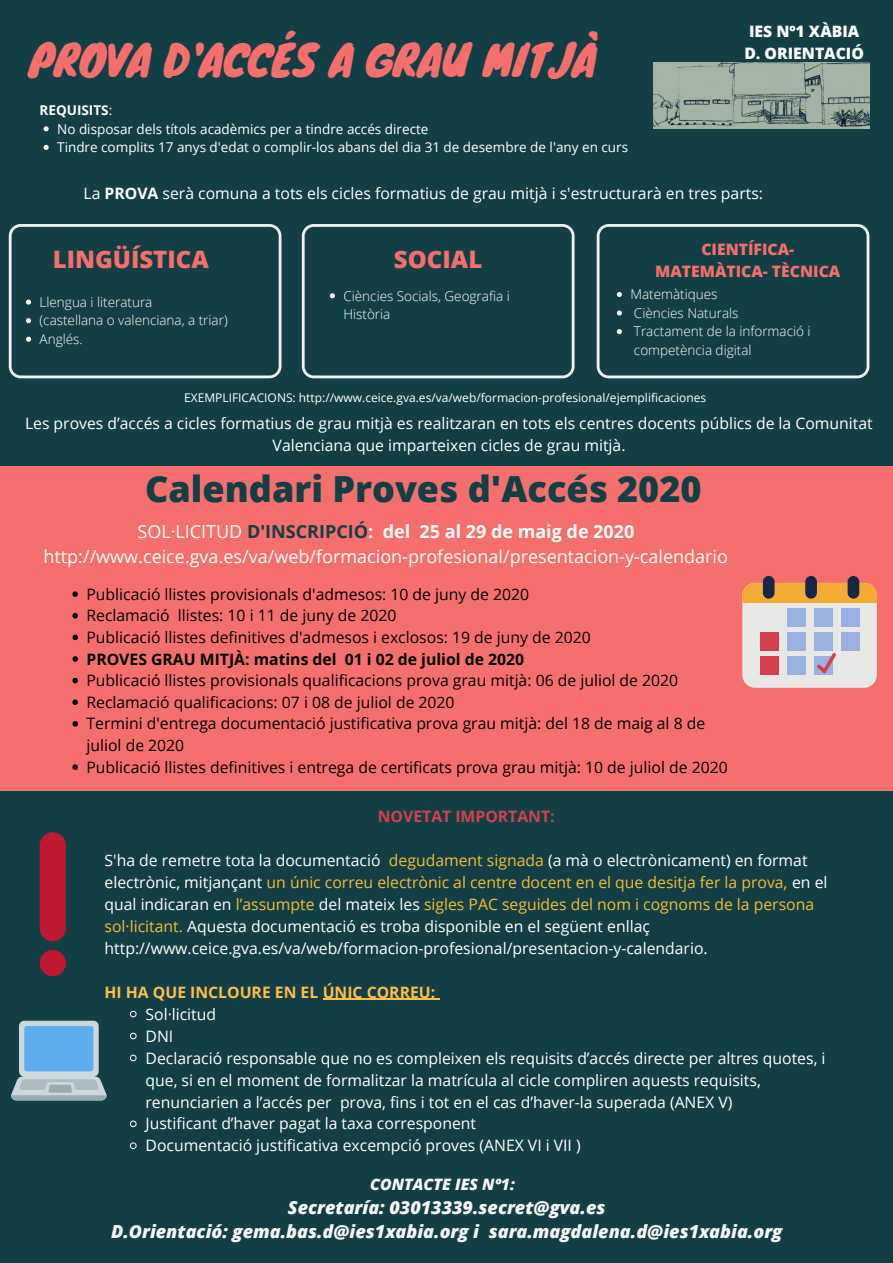
<style>
.page{position:relative;width:893px;height:1263px;background:#123f45}
.page>*{position:absolute;margin:0;border:0;box-sizing:border-box;transform-origin:0 0}
.t1{font:42px "Knewave";color:#f56f6c}
.t2{font:800 36px "Open Sans";color:#123f45}
.t3{font:800 24px "Open Sans";color:#f56f6c}
.t4{font:18px/24.8px "Open Sans";color:#fff;text-align:center}
.t5{font:italic 800 18px/24.8px "Open Sans";color:#f9f9f9;text-align:center}
.t6{font:15.75px/22px "Open Sans";color:#fff}
.t7{font:15.75px/21.6px "Open Sans";color:#000}
.t8{font:700 15.75px "Open Sans";color:#000}
.t9{font:700 15.75px "Open Sans";color:#ffbd4a}
.t10{font:800 15.75px/22px "Open Sans";color:#f56f6c;text-align:center}
.t11{font:800 15.75px/22px "Open Sans";color:#fff}
.t12{font:700 15.75px "Open Sans";color:#d54050}
.t13{font:italic 800 15.75px "Open Sans";color:#f9f9f9}
.t14{font:300 13.5px/18.6px "Open Sans";color:#fff}
.t15{font:13.5px/18.6px "Open Sans";color:#fff}
.t16{font:700 13.5px "Open Sans";color:#fff}
.t17{font:12px "Open Sans";color:#fff}
.s1{font-weight:400}
.s2{font-weight:700}
.s3{font-weight:700;color:#123f45}
.s4{color:#f4bc33}
</style>
<div class="page">
<div style="left:0;top:466px;width:893px;height:282px;background:#f56f6c"></div>
<div style="left:0;top:509px;width:893px;height:282px;background:#f56f6c"></div>
<div style="left:742px;top:583px;width:135px;height:105px;background:#e7e7e5;border-radius:13px"></div>
<div style="left:742px;top:583px;width:135px;height:20px;background:#f2ac34"></div>
<div style="left:787px;top:609px;width:18px;height:18px;background:#9ab0e0"></div>
<div style="left:814px;top:609px;width:18px;height:18px;background:#9ab0e0"></div>
<div style="left:841px;top:609px;width:18px;height:18px;background:#9ab0e0"></div>
<div style="left:760px;top:633px;width:18px;height:18px;background:#d54050"></div>
<div style="left:787px;top:633px;width:18px;height:18px;background:#9ab0e0"></div>
<div style="left:814px;top:633px;width:18px;height:18px;background:#9ab0e0"></div>
<div style="left:841px;top:633px;width:18px;height:18px;background:#9ab0e0"></div>
<div style="left:760px;top:657px;width:18px;height:18px;background:#d54050"></div>
<div style="left:787px;top:657px;width:18px;height:18px;background:#9ab0e0"></div>
<div style="left:763px;top:576px;width:11px;height:23px;background:#192646;border-radius:6px"></div>
<div style="left:805px;top:576px;width:12px;height:23px;background:#192646;border-radius:6px"></div>
<div style="left:847px;top:576px;width:12px;height:23px;background:#192646;border-radius:6px"></div>
<svg style="left:814px;top:650px;width:22px;height:25px"></svg>
<svg style="left:130px;top:1010px;width:7px;height:7px"></svg>
<svg style="left:130px;top:1032px;width:7px;height:7px"></svg>
<svg style="left:130px;top:1054px;width:7px;height:7px"></svg>
<svg style="left:130px;top:1120px;width:7px;height:7px"></svg>
<svg style="left:130px;top:1142px;width:7px;height:7px"></svg>
<hr style="left:323px;top:999px;width:112px;height:1px;background:#ffbd4a">
<svg style="left:72px;top:591px;width:6px;height:6px"></svg>
<svg style="left:72px;top:613px;width:6px;height:5px"></svg>
<svg style="left:72px;top:635px;width:6px;height:5px"></svg>
<svg style="left:72px;top:656px;width:6px;height:6px"></svg>
<svg style="left:72px;top:678px;width:6px;height:5px"></svg>
<svg style="left:72px;top:699px;width:6px;height:6px"></svg>
<svg style="left:72px;top:721px;width:6px;height:6px"></svg>
<svg style="left:72px;top:764px;width:6px;height:6px"></svg>
<svg style="left:40px;top:950px;width:26px;height:26px"></svg>
<div style="left:40px;top:832px;width:26px;height:109px;background:#be1931;border-radius:13px"></div>
<svg style="left:11px;top:1021px;width:96px;height:79px;background:#7da9c7"></svg>
<svg style="left:596px;top:224px;width:273px;height:154px"></svg>
<svg style="left:44px;top:126px;width:5px;height:5px"></svg>
<svg style="left:44px;top:145px;width:5px;height:5px"></svg>
<svg style="left:9px;top:224px;width:272px;height:154px"></svg>
<svg style="left:302px;top:224px;width:272px;height:154px"></svg>
<img style="left:654px;top:63px;width:215px;height:66px">
<h1 class="t1" style="left:29px;top:25px;width:569px">PROVA D'ACCÉS A GRAU MITJÀ</h1>
<p class="t11" style="left:744px;top:20px;width:121px">IES Nº1 XÀBIA<br>D. ORIENTACIÓ</p>
<p class="t16" style="left:40px;top:101px;width:74px">REQUISITS<span class="s1">:</span></p>
<p class="t15" style="left:57px;top:119px;width:572px">No disposar dels títols acadèmics per a tindre accés directe<br>Tindre complits 17 anys d'edat o complir-los abans del dia 31 de desembre de l'any en curs</p>
<p class="t6" style="left:84px;top:182px;width:681px">La <span class="s2">PROVA</span> serà comuna a tots els cicles formatius de grau mitjà i s'estructurarà en tres parts:</p>
<h3 class="t3" style="left:53px;top:242px;width:158px">LINGÜÍSTICA</h3>
<h3 class="t3" style="left:394px;top:242px;width:90px">SOCIAL</h3>
<p class="t10" style="left:655px;top:238px;width:187px">CIENTÍFICA-<br>MATEMÀTICA- TÈCNICA</p>
<p class="t14" style="left:40px;top:292px;width:190px">Llengua i literatura<br>(castellana o valenciana, a triar)<br>Anglés.</p>
<p class="t14" style="left:343px;top:286px;width:168px">Ciències Socials, Geografia i<br>Història</p>
<p class="t14" style="left:630px;top:285px;width:182px">Matemàtiques<br>Ciències Naturals<br>Tractament de la informació i competència digital</p>
<p class="t17" style="left:184px;top:389px;width:524px">EXEMPLIFICACIONS: http://www.ceice.gva.es/va/web/formacion-profesional/ejemplificaciones</p>
<p class="t6" style="left:25px;top:412px;width:849px;text-align:center">Les proves d’accés a cicles formatius de grau mitjà es realitzaran en tots els centres docents públics de la Comunitat<br>Valenciana que imparteixen cicles de grau mitjà.</p>
<h2 class="t2" style="left:145px;top:463px;width:558px">Calendari Proves d'Accés 2020</h2>
<p class="t4" style="left:44px;top:518px;width:686px">SOL·LICITUD <span class="s3">D'INSCRIPCIÓ</span><span class="s2">: del 25 al 29 de maig de 2020 </span>http://www.ceice.gva.es/va/web/formacion-profesional/presentacion-y-calendario</p>
<p class="t7" style="left:86px;top:583px;width:506px">Publicació llistes provisionals d'admesos: 10 de juny de 2020<br>Reclamació llistes: 10 i 11 de juny de 2020<br>Publicació llistes definitives d'admesos i exclosos: 19 de juny de 2020</p>
<p class="t8" style="left:86px;top:648px;width:439px">PROVES GRAU MITJÀ: matins del 01 i 02 de juliol de 2020</p>
<p class="t7" style="left:86px;top:669px;width:643px">Publicació llistes provisionals qualificacions prova grau mitjà: 06 de juliol de 2020<br>Reclamació qualificacions: 07 i 08 de juliol de 2020<br>Termini d'entrega documentació justificativa prova grau mitjà: del 18 de maig al 8 de juliol de 2020<br>Publicació llistes definitives i entrega de certificats prova grau mitjà: 10 de juliol de 2020</p>
<p class="t12" style="left:378px;top:805px;width:178px">NOVETAT IMPORTANT:</p>
<p class="t6" style="left:105px;top:849px;width:724px">S'ha de remetre tota la documentació <span class="s4">degudament signada</span> (a mà o electrònicament) en format electrònic, mitjançant <span class="s4">un únic correu electrònic al centre docent en el que desitja fer la prova,</span> en el qual indicaran en <span class="s4">l’assumpte</span> del mateix les <span class="s4">sigles PAC seguides del nom i cognoms de la persona sol·licitant.</span> Aquesta documentació es troba disponible en el següent enllaç http://www.ceice.gva.es/va/web/formacion-profesional/presentacion-y-calendario.</p>
<p class="t9" style="left:105px;top:981px;width:332px">HI HA QUE INCLOURE EN EL ÚNIC CORREU:</p>
<p class="t6" style="left:145px;top:1002px;width:681px">Sol·licitud<br>DNI<br>Declaració responsable que no es compleixen els requisits d’accés directe per altres quotes, i que, si en el moment de formalitzar la matrícula al cicle compliren aquests requisits, renunciarien a l’accés per prova, fins i tot en el cas d’haver-la superada (ANEX V)<br>Justificant d’haver pagat la taxa corresponent<br>Documentació justificativa excempció proves (ANEX VI i VII )</p>
<p class="t13" style="left:370px;top:1173px;width:146px">CONTACTE IES Nº1:</p>
<p class="t5" style="left:111px;top:1194px;width:673px">Secretaría: 03013339.secret@gva.es<br>D.Orientació: gema.bas.d@ies1xabia.org i sara.magdalena.d@ies1xabia.org</p>
</div>
